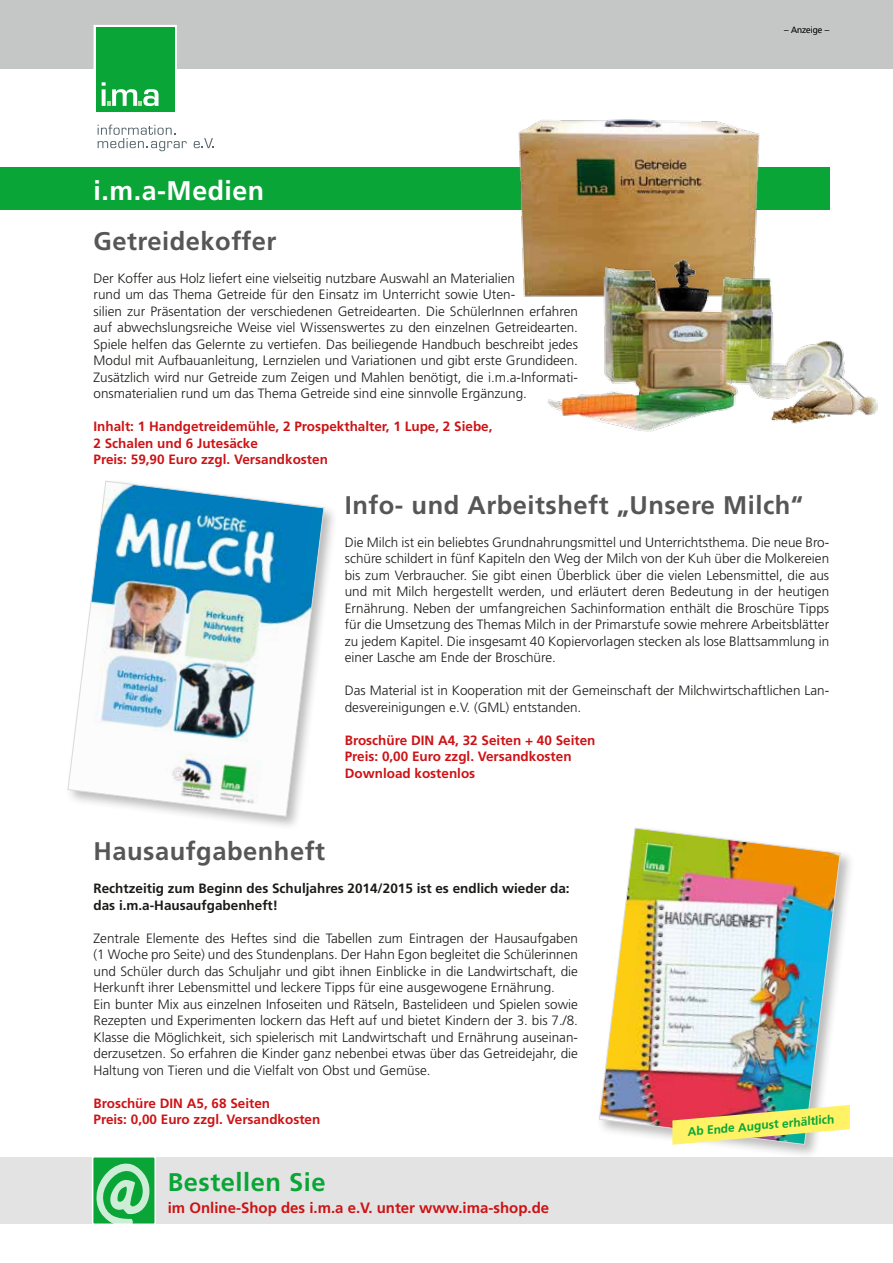
<style>
.page{position:relative;width:893px;height:1263px;background:#fff}
.page>*{position:absolute;margin:0;border:0;box-sizing:border-box;transform-origin:0 0}
.t1{font:700 27px "Frutiger";letter-spacing:.02em;color:#fff}
.t2{font:700 25.5px "Frutiger";letter-spacing:.02em;color:#565656}
.t3{font:700 25.5px "Frutiger";letter-spacing:.02em;color:#0aa537}
.t4{font:700 15px "Frutiger";color:#cd1316}
.t5{font:300 13.5px/16.5px "Frutiger";color:#1a1a18}
.t6{font:700 13.5px/16.5px "Frutiger";color:#cd1316}
.t7{font:700 13.5px/16.5px "Frutiger";color:#1a1a18}
.t8{font:700 12px "Frutiger";color:#0aa537}
.t9{font:300 9px "Frutiger";color:#1a1a18}
</style>
<div class="page">
<div style="left:0;top:167px;width:829px;height:43px;background:#0aa537"></div>
<div style="left:0;top:0;width:893px;height:68px;background:#c5c6c6"></div>
<div style="left:94px;top:25px;width:83px;height:89px;border:5px solid #fff"></div>
<div style="left:96px;top:27px;width:78px;height:85px;background:#0aa537"></div>
<svg style="left:102px;top:82px;width:57px;height:24px"></svg>
<svg style="left:98px;top:125px;width:89px;height:26px"></svg>
<svg style="left:194px;top:138px;width:20px;height:10px"></svg>
<div style="left:0;top:1157px;width:893px;height:66px;background:#e3e3e3"></div>
<div style="left:65px;top:478px;width:274px;height:353px;background:#1a1a18;opacity:.3"></div>
<img style="left:68px;top:481px;width:256px;height:336px">
<div style="left:597px;top:825px;width:258px;height:334px;background:#1a1a18;opacity:.3"></div>
<img style="left:599px;top:828px;width:242px;height:317px">
<img style="left:672px;top:1105px;width:178px;height:40px">
<img style="left:518px;top:119px;width:242px;height:178px">
<img style="left:548px;top:259px;width:329px;height:173px">
<svg style="left:91px;top:1157px;width:66px;height:67px;background:#1fac48"></svg>
<h1 class="t1" style="left:94px;top:175px;width:172px">i.m.a-Medien</h1>
<h2 class="t2" style="left:94px;top:226px;width:184px">Getreidekoffer</h2>
<p class="t5" style="left:94px;top:270px;width:486px">Der Koffer aus Holz liefert eine vielseitig nutzbare Auswahl an Materialien<br>rund um das Thema Getreide für den Einsatz im Unterricht sowie Uten-<br>silien zur Präsentation der verschiedenen Getreidearten. Die SchülerInnen erfahren auf abwechslungsreiche Weise viel Wissenswertes zu den einzelnen Getreidearten.<br>Spiele helfen das Gelernte zu vertiefen. Das beiliegende Handbuch beschreibt jedes Modul mit Aufbauanleitung, Lernzielen und Variationen und gibt erste Grundideen.<br>Zusätzlich wird nur Getreide zum Zeigen und Mahlen benötigt, die i.m.a-Informati&shy;onsmaterialien rund um das Thema Getreide sind eine sinnvolle Ergänzung.</p>
<p class="t6" style="left:94px;top:418px;width:400px">Inhalt: 1 Handgetreidemühle, 2 Prospekthalter, 1 Lupe, 2 Siebe,<br>2 Schalen und 6 Jutesäcke<br>Preis: 59,90 Euro zzgl. Versandkosten</p>
<p class="t9" style="left:784px;top:24px;width:47px">– Anzeige –</p>
<h2 class="t2" style="left:345px;top:490px;width:460px">Info- und Arbeitsheft „Unsere Milch“</h2>
<p class="t5" style="left:345px;top:534px;width:486px;text-align:justify">Die Milch ist ein beliebtes Grundnahrungsmittel und Unterrichtsthema. Die neue Bro&shy;schüre schildert in fünf Kapiteln den Weg der Milch von der Kuh über die Molkereien bis zum Verbraucher. Sie gibt einen Überblick über die vielen Lebensmittel, die aus und mit Milch hergestellt werden, und erläutert deren Bedeutung in der heutigen Ernährung. Neben der umfangreichen Sachinformation enthält die Broschüre Tipps für die Umsetzung des Themas Milch in der Primarstufe sowie mehrere Arbeitsblätter zu jedem Kapitel. Die insgesamt 40 Kopiervorlagen stecken als lose Blattsammlung in einer Lasche am Ende der Broschüre.</p>
<p class="t5" style="left:345px;top:682px;width:486px">Das Material ist in Kooperation mit der Gemeinschaft der Milchwirtschaftlichen Lan&shy;desvereinigungen e.V. (GML) entstanden.</p>
<p class="t6" style="left:345px;top:732px;width:252px">Broschüre DIN A4, 32 Seiten + 40 Seiten<br>Preis: 0,00 Euro zzgl. Versandkosten<br>Download kostenlos</p>
<h2 class="t2" style="left:94px;top:837px;width:233px">Hausaufgabenheft</h2>
<p class="t7" style="left:94px;top:880px;width:478px">Rechtzeitig zum Beginn des Schuljahres 2014/2015 ist es endlich wieder da: das i.m.a-Hausaufgabenheft!</p>
<p class="t5" style="left:94px;top:930px;width:486px">Zentrale Elemente des Heftes sind die Tabellen zum Eintragen der Hausaufgaben (1 Woche pro Seite) und des Stundenplans. Der Hahn Egon begleitet die Schülerinnen und Schüler durch das Schuljahr und gibt ihnen Einblicke in die Landwirtschaft, die Herkunft ihrer Lebensmittel und leckere Tipps für eine ausgewogene Ernährung.<br>Ein bunter Mix aus einzelnen Infoseiten und Rätseln, Bastelideen und Spielen sowie Rezepten und Experimenten lockern das Heft auf und bietet Kindern der 3. bis 7./8.<br>Klasse die Möglichkeit, sich spielerisch mit Landwirtschaft und Ernährung auseinan&shy;derzusetzen. So erfahren die Kinder ganz nebenbei etwas über das Getreidejahr, die Haltung von Tieren und die Vielfalt von Obst und Gemüse.</p>
<p class="t6" style="left:94px;top:1095px;width:228px">Broschüre DIN A5, 68 Seiten<br>Preis: 0,00 Euro zzgl. Versandkosten</p>
<h2 class="t3" style="left:168px;top:1167px;width:159px">Bestellen Sie</h2>
<p class="t4" style="left:168px;top:1199px;width:383px">im Online-Shop des i.m.a e.V. unter www.ima-shop.de</p>
<p class="t8" style="left:687px;top:1125px;width:149px;rotate:-5deg">Ab Ende August erhältlich</p>
</div>
